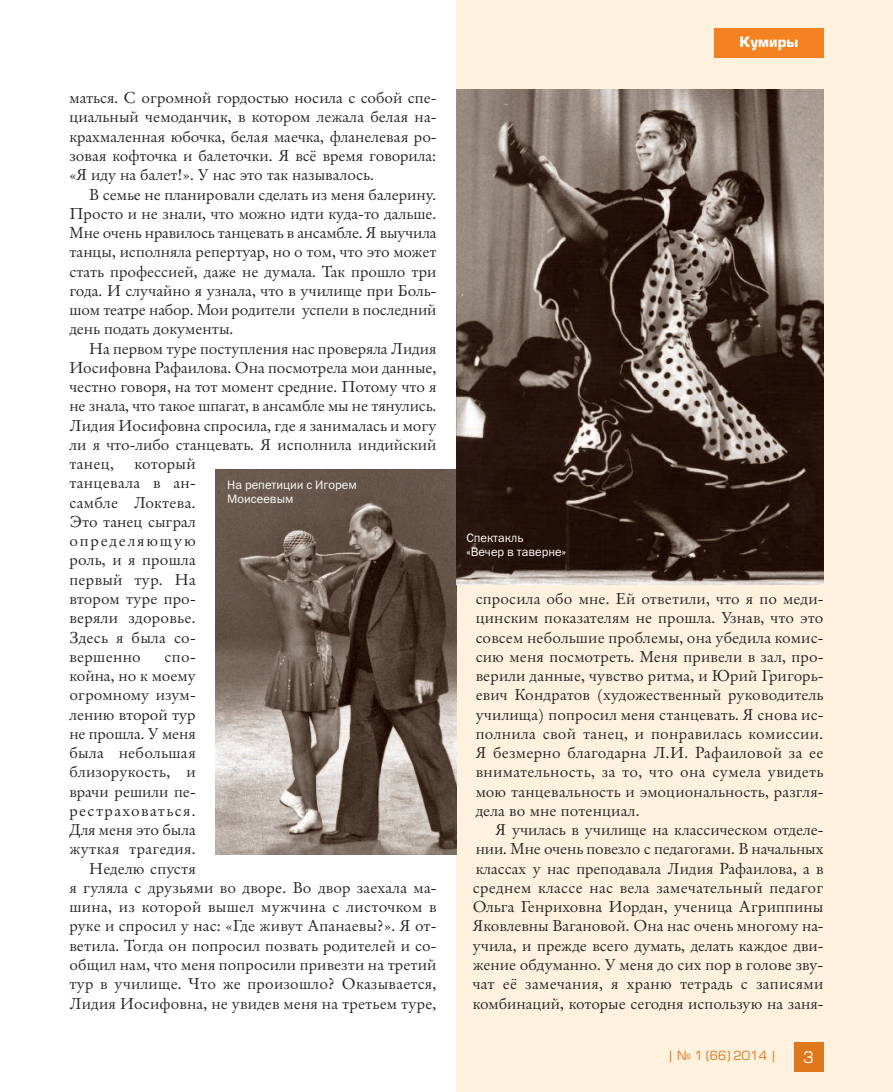
<style>
.page{position:relative;width:893px;height:1092px;background:#fff}
.page>*{position:absolute;margin:0;border:0;box-sizing:border-box;transform-origin:0 0}
.t1{font:15.75px/19.2px "Original Garamond CBT";letter-spacing:.005em;color:#231f20;text-align:justify}
.t2{font:15.75px "Original Garamond CBT";letter-spacing:.085em;color:#231f20}
.t3{font:15.75px "Europe C";color:#fff}
.t4{font:700 14px "Europe C";color:#fff}
.t5{font:12.25px/14px "Franklin Gothic Book C";color:#fff}
.t6{font:12.25px "Europe C";color:#df771b}
</style>
<div class="page">
<div style="left:456px;top:0;width:437px;height:1091px;background:#fef2df"></div>
<div style="left:714px;top:28px;width:109px;height:30px;background:#f58220"></div>
<div style="left:794px;top:1042px;width:29px;height:29px;background:#df771b"></div>
<img style="left:215px;top:469px;width:241px;height:385px">
<img style="left:456px;top:89px;width:367px;height:495px">
<p class="t1" style="left:69px;top:90px;width:369px">маться. С огромной гордостью носила с собой спе&shy;циальный чемоданчик, в котором лежала белая на&shy;крахмаленная юбочка, белая маечка, фланелевая ро&shy;зовая кофточка и балеточки. Я всё время говорила: «Я иду на балет!». У нас это так называлось.</p>
<p class="t1" style="left:69px;top:186px;width:369px;text-indent:20px">В семье не планировали сделать из меня балерину.<br>Просто и не знали, что можно идти куда-то дальше.<br>Мне очень нравилось танцевать в ансамбле. Я выучила танцы, исполняла репертуар, но о том, что это может стать профессией, даже не думала. Так прошло три года. И случайно я узнала, что в училище при Боль&shy;шом театре набор. Мои родители успели в последний день подать документы.</p>
<p class="t1" style="left:69px;top:340px;width:369px;text-indent:20px">На первом туре поступления нас проверяла Лидия Иосифовна Рафаилова. Она посмотрела мои данные, честно говоря, на тот момент средние. Потому что я не знала, что такое шпагат, в ансамбле мы не тянулись.<br>Лидия Иосифовна спросила, где я занималась и могу ли я что-либо станцевать. Я исполнила индийский танец,</p>
<p class="t1" style="left:69px;top:456px;width:128px;text-indent:65px">который танцевала в ан&shy;самбле Локтева.<br>Это танец сыграл определяющую роль, и я прошла первый тур. На втором туре про&shy;веряли здоровье.<br>Здесь я была со&shy;вершенно</p>
<p class="t5" style="left:227px;top:477px;width:131px">На репетиции с Игорем<br>Моисеевым</p>
<p class="t1" style="left:165px;top:648px;width:33px">спо-</p>
<p class="t1" style="left:69px;top:668px;width:128px">койна, но к моему</p>
<p class="t1" style="left:69px;top:687px;width:128px">огромному изум-</p>
<p class="t1" style="left:69px;top:706px;width:128px">лению второй тур</p>
<p class="t1" style="left:69px;top:725px;width:128px">не прошла. У меня</p>
<p class="t1" style="left:69px;top:745px;width:128px">была небольшая</p>
<p class="t1" style="left:69px;top:764px;width:128px">близорукость, и</p>
<p class="t1" style="left:69px;top:783px;width:128px">врачи решили пе-</p>
<p class="t2" style="left:69px;top:805px;width:128px">рестраховаться.</p>
<p class="t1" style="left:69px;top:822px;width:128px">Для меня это была</p>
<p class="t1" style="left:69px;top:841px;width:128px">жуткая трагедия.</p>
<p class="t1" style="left:89px;top:860px;width:108px">Неделю спустя</p>
<p class="t1" style="left:69px;top:879px;width:369px">я гуляла с друзьями во дворе. Во двор заехала ма-</p>
<p class="t1" style="left:69px;top:899px;width:369px">шина, из которой вышел мужчина с листочком в</p>
<p class="t1" style="left:69px;top:918px;width:369px">руке и спросил у нас: «Где живут Апанаевы?». Я от-</p>
<p class="t1" style="left:69px;top:937px;width:369px">ветила. Тогда он попросил позвать родителей и со-</p>
<p class="t1" style="left:69px;top:956px;width:369px">общил нам, что меня попросили привезти на третий</p>
<p class="t1" style="left:69px;top:976px;width:369px">тур в училище. Что же произошло? Оказывается,</p>
<p class="t1" style="left:69px;top:995px;width:369px">Лидия Иосифовна, не увидев меня на третьем туре,</p>
<p class="t4" style="left:740px;top:37px;width:60px">Кумиры</p>
<p class="t5" style="left:466px;top:531px;width:101px">Спектакль<br>«Вечер в таверне»</p>
<p class="t1" style="left:476px;top:591px;width:349px">спросила обо мне. Ей ответили, что я по меди&shy;цинским показателям не прошла. Узнав, что это совсем небольшие проблемы, она убедила комис&shy;сию меня посмотреть. Меня привели в зал, про&shy;верили данные, чувство ритма, и Юрий Григорь&shy;евич Кондратов (художественный руководитель училища) попросил меня станцевать. Я снова ис&shy;полнила свой танец, и понравилась комиссии.<br>Я безмерно благодарна Л.И. Рафаиловой за ее внимательность, за то, что она сумела увидеть мою танцевальность и эмоциональность, разгля&shy;дела во мне потенциал.</p>
<p class="t1" style="left:473px;top:822px;width:352px;text-indent:23px">Я училась в училище на классическом отделе&shy;нии. Мне очень повезло с педагогами. В начальных классах у нас преподавала Лидия Рафаилова, а в среднем классе нас вела замечательный педагог Ольга Генриховна Иордан, ученица Агриппины Яковлевны Вагановой. Она нас очень многому на&shy;учила, и прежде всего думать, делать каждое дви&shy;жение обдуманно. У меня до сих пор в голове зву&shy;чат её замечания, я храню тетрадь с записями комбинаций, которые сегодня использую на заня-</p>
<p class="t6" style="left:667px;top:1051px;width:111px">| № 1 (66) 2014 |</p>
<p class="t3" style="left:803px;top:1050px;width:12px">3</p>
</div>
